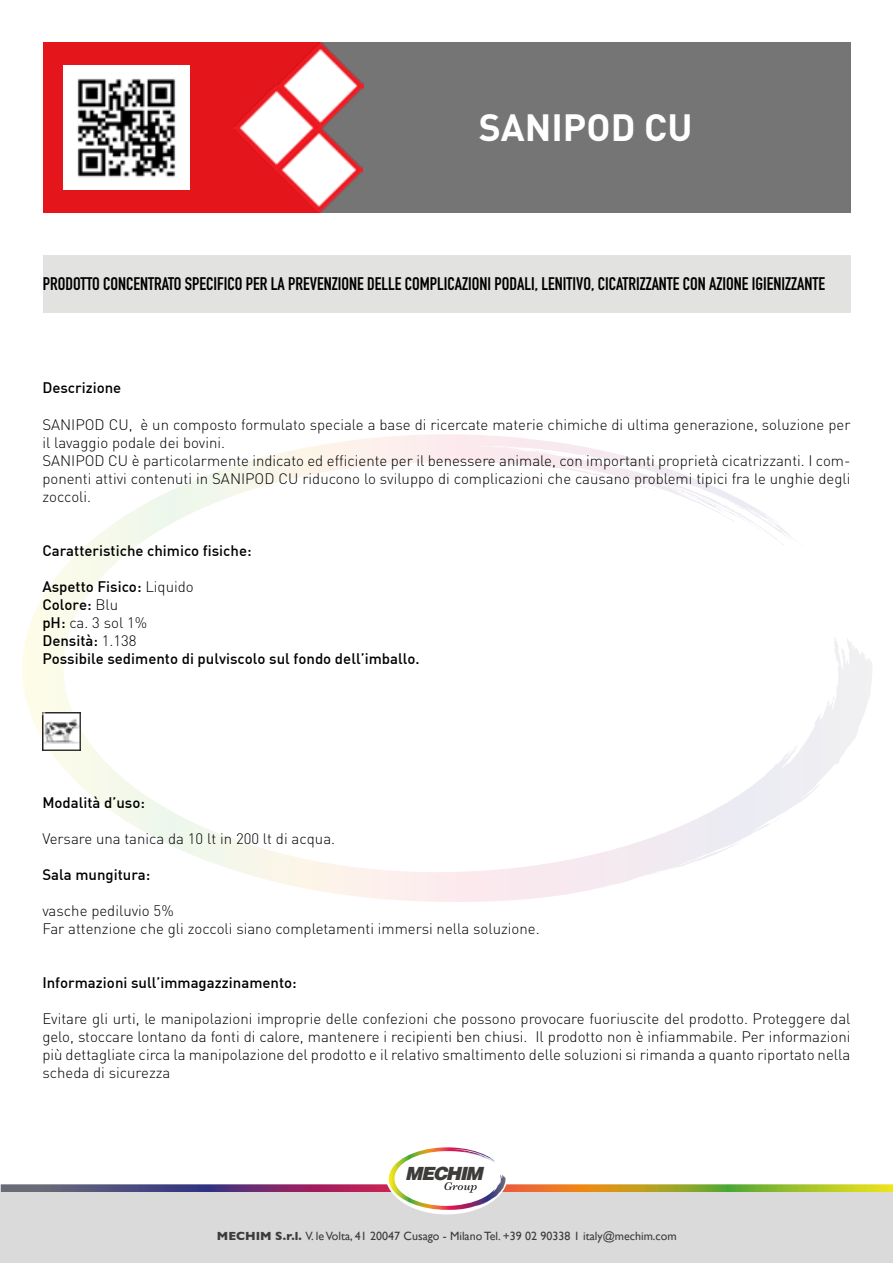
<style>
.page{position:relative;width:893px;height:1263px;background:#fff}
.page>*{position:absolute;margin:0;border:0;box-sizing:border-box;transform-origin:0 0}
.t1{font:700 37.5px "DIN";color:#fff}
.t2{font:18.15px "Airbus Special";letter-spacing:-.07em;color:#3d3c3b}
.t3{font:700 18px "DIN Condensed";color:#000}
.t4{font:300 15px/18px "DIN";color:#000}
.t5{font:500 15px/18px "DIN";color:#000}
.t6{font:12px "Gill Sans";color:#3c3c3b}
.s1{font-weight:300}
.s2{font-weight:700}
</style>
<div class="page">
<div style="left:1px;top:1192px;width:892px;height:71px;background:#dadada"></div>
<svg style="left:22px;top:434px;width:660px;height:468px"></svg>
<div style="left:384px;top:1133px;width:125px;height:78px;background:#fff;border-radius:50%"></div>
<svg style="left:1px;top:1147px;width:892px;height:63px"></svg>
<div style="left:43px;top:43px;width:277px;height:170px;background:#e4161b"></div>
<div style="left:43px;top:255px;width:807px;height:58px;background:#e2e2e0"></div>
<div style="left:320px;top:43px;width:531px;height:170px;background:#757575"></div>
<img style="left:64px;top:65px;width:126px;height:125px">
<img style="left:276px;top:43px;width:87px;height:170px">
<img style="left:234px;top:85px;width:86px;height:85px">
<img style="left:42px;top:712px;width:39px;height:39px">
<h1 class="t1" style="left:479px;top:103px;width:215px">SANIPOD CU</h1>
<p class="t3" style="left:43px;top:272px;width:784px">PRODOTTO CONCENTRATO SPECIFICO PER LA PREVENZIONE DELLE COMPLICAZIONI PODALI, LENITIVO, CICATRIZZANTE CON AZIONE IGIENIZZANTE</p>
<p class="t5" style="left:42px;top:379px;width:81px">Descrizione</p>
<p class="t4" style="left:42px;top:415px;width:810px">SANIPOD CU, è un composto formulato speciale a base di ricercate materie chimiche di ultima generazione, soluzione per il lavaggio podale dei bovini.<br>SANIPOD CU è particolarmente indicato ed efficiente per il benessere animale, con importanti proprietà cicatrizzanti. I com&shy;ponenti attivi contenuti in SANIPOD CU riducono lo sviluppo di complicazioni che causano problemi tipici fra le unghie degli zoccoli.</p>
<p class="t5" style="left:42px;top:541px;width:211px">Caratteristiche chimico fisiche:</p>
<p class="t5" style="left:42px;top:577px;width:379px">Aspetto Fisico: <span class="s1">Liquido<br></span>Colore: <span class="s1">Blu<br></span>pH: <span class="s1">ca. 3 sol 1%<br></span>Densità: <span class="s1">1.138<br></span>Possibile sedimento di pulviscolo sul fondo dell’imballo.</p>
<p class="t5" style="left:42px;top:793px;width:104px">Modalità d’uso:</p>
<p class="t4" style="left:42px;top:829px;width:294px">Versare una tanica da 10 lt in 200 lt di acqua.</p>
<p class="t5" style="left:42px;top:865px;width:110px">Sala mungitura:</p>
<p class="t4" style="left:42px;top:901px;width:499px">vasche pediluvio 5%<br>Far attenzione che gli zoccoli siano completamenti immersi nella soluzione.</p>
<p class="t5" style="left:42px;top:973px;width:256px">Informazioni sull’immagazzinamento:</p>
<p class="t4" style="left:42px;top:1009px;width:810px;text-align:justify">Evitare gli urti, le manipolazioni improprie delle confezioni che possono provocare fuoriuscite del prodotto. Proteggere dal gelo, stoccare lontano da fonti di calore, mantenere i recipienti ben chiusi. Il prodotto non è infiammabile. Per informazioni più dettagliate circa la manipolazione del prodotto e il relativo smaltimento delle soluzioni si rimanda a quanto riportato nella scheda di sicurezza</p>
<p class="t2" style="left:405px;top:1163px;width:79px">MECHIM</p>
<p class="t6" style="left:217px;top:1228px;width:461px"><span class="s2">MECHIM S.r.l.</span> V. le Volta, 41 20047 Cusago - Milano Tel. +39 02 90338 1 italy@mechim.com</p>
</div>
